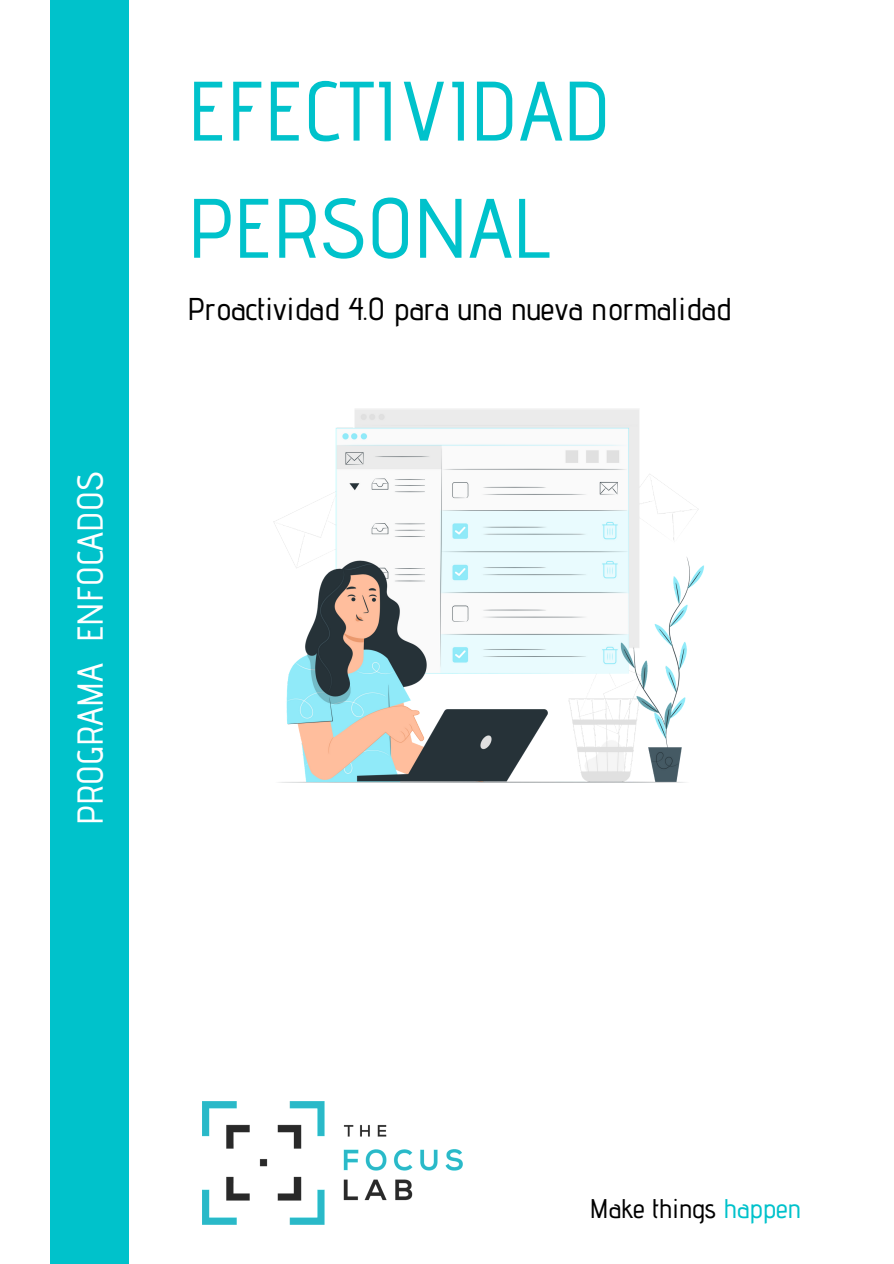
<style>
.page{position:relative;width:894px;height:1264px;background:#fff}
.page>*{position:absolute;margin:0;border:0;box-sizing:border-box;transform-origin:0 0}
.t1{font:500 84px/117.1px "Advent Pro";color:#00c2cb}
.t2{font:500 36px "Advent Pro";color:#fff}
.t3{font:500 31.5px "Advent Pro";color:#000}
.t4{font:500 27px "Advent Pro";color:#000}
.s1{color:#00c2cb}
</style>
<div class="page">
<div style="left:50px;top:0;width:79px;height:1263px;background:#00c2cb"></div>
<img style="left:202px;top:1101px;width:261px;height:123px">
<img style="left:273px;top:409px;width:431px;height:374px">
<p class="t2" style="left:68px;top:825px;width:355px;rotate:-90deg">PROGRAMA ENFOCADOS</p>
<h1 class="t1" style="left:187px;top:51px;width:425px">EFECTIVIDAD<br>PERSONAL</h1>
<p class="t3" style="left:187px;top:289px;width:545px">Proactividad 4.0 para una nueva normalidad</p>
<p class="t4" style="left:589px;top:1191px;width:213px">Make things <span class="s1">happen</span></p>
</div>
